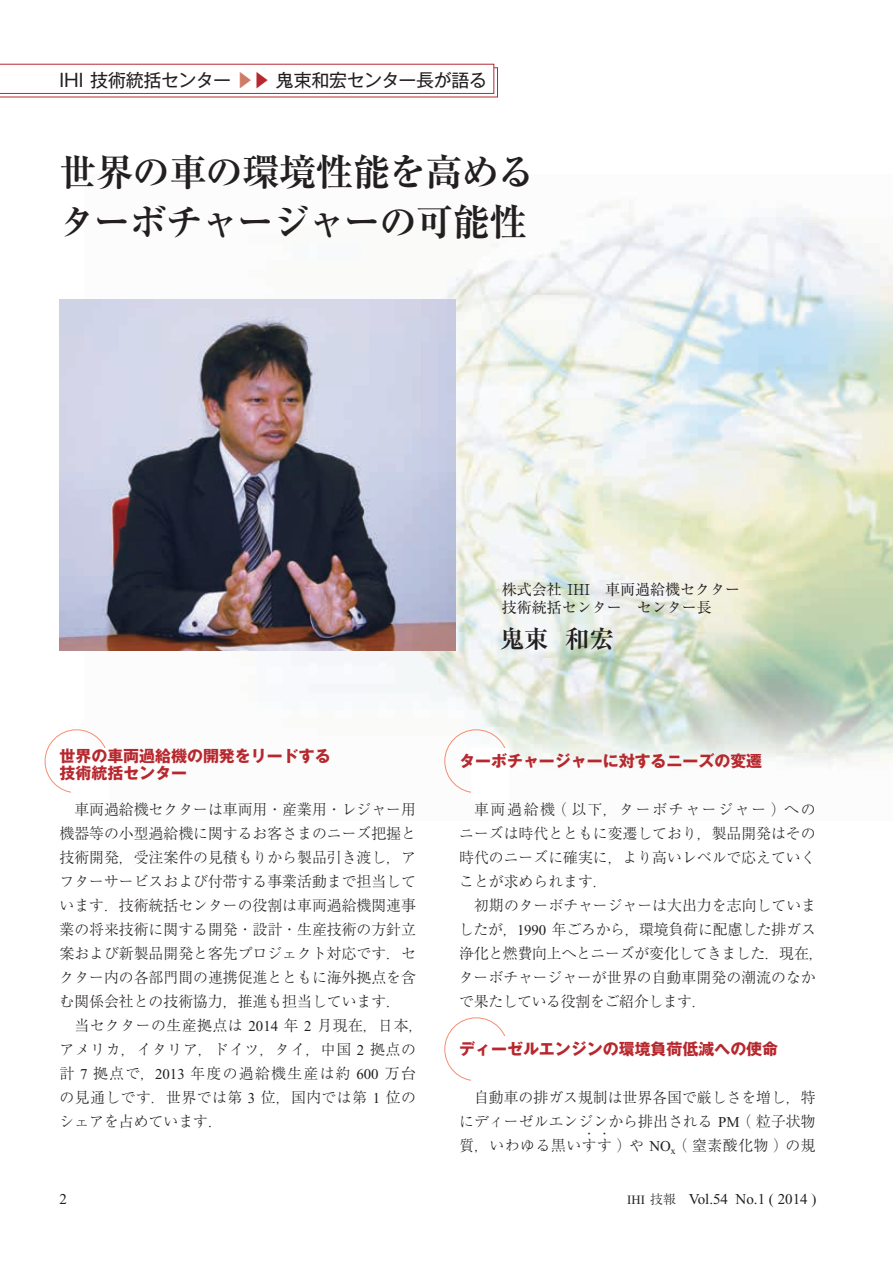
<style>
.page{position:relative;width:893px;height:1263px;background:#fff}
.page>*{position:absolute;margin:0;border:0;box-sizing:border-box;transform-origin:0 0}
.t1{font:700 37.5px/50.2px "Ryumin Pro";letter-spacing:-.03em;color:#231f20}
.t2{font:700 24.45px "Ryumin Pro";color:#231f20}
.t3{font:18px "Gothic MB101 Pro";letter-spacing:-.02em;color:#231f20}
.t4{font:16.5px "Times New Roman";color:#231f20}
.t5{font:700 15.9px/16.5px "Gothic MB101 Pro";color:#b7282e}
.t6{font:300 15px/24px "Ryumin Pro";color:#231f20;text-align:justify}
.t7{font:15px/18px "Ryumin Pro";color:#231f20}
.t8{font:300 15px "Ryumin Pro";letter-spacing:.09em;color:#231f20}
.t9{font:300 15px "Ryumin Pro";letter-spacing:.035em;color:#231f20}
.t10{font:15px "Times New Roman";color:#231f20}
.t11{font:300 15px "Ryumin Pro";letter-spacing:.045em;color:#231f20}
.t12{font:300 15px "Ryumin Pro";letter-spacing:.03em;color:#231f20}
.s1{color:#cf7c67}
.s2{color:#b7282e}
.s3{font-family:"Times New Roman";font-weight:400}
.s4{font-size:12.75px}
.s5{font-family:"Ryumin Pro";font-weight:300;font-size:12.75px}
</style>
<div class="page">
<img style="left:85px;top:205px;width:808px;height:588px">
<div style="left:71px;top:748px;width:38px;height:52px;background:#fff"></div>
<div style="left:471px;top:748px;width:37px;height:52px;background:#fff"></div>
<svg style="left:0;top:64px;width:498px;height:33px"></svg>
<img style="left:60px;top:300px;width:395px;height:351px">
<p class="t3" style="left:60px;top:65px;width:429px">IHI 技術統括センター <span class="s1">▶</span><span class="s2">▶</span> 鬼束和宏センター長が語る</p>
<h1 class="t1" style="left:58px;top:144px;width:478px">世界の車の環境性能を高めるターボチャージャーの可能性</h1>
<p class="t5" style="left:60px;top:746px;width:273px">世界の車両過給機の開発をリードする技術統括センター</p>
<p class="t6" style="left:74px;top:796px;width:343px">車両過給機セクターは車両用・産業用・レジャー用</p>
<p class="t6" style="left:60px;top:820px;width:358px">機器等の小型過給機に関するお客さまのニーズ把握と</p>
<p class="t6" style="left:60px;top:844px;width:358px">技術開発，受注案件の見積もりから製品引き渡し，ア</p>
<p class="t6" style="left:60px;top:868px;width:358px">フターサービスおよび付帯する事業活動まで担当して</p>
<p class="t6" style="left:60px;top:892px;width:358px">います．技術統括センターの役割は車両過給機関連事</p>
<p class="t6" style="left:60px;top:916px;width:358px">業の将来技術に関する開発・設計・生産技術の方針立</p>
<p class="t6" style="left:60px;top:940px;width:358px">案および新製品開発と客先プロジェクト対応です．セ</p>
<p class="t6" style="left:60px;top:964px;width:358px">クター内の各部門間の連携促進とともに海外拠点を含</p>
<p class="t6" style="left:60px;top:988px;width:343px">む関係会社との技術協力，推進も担当しています．</p>
<p class="t9" style="left:74px;top:1013px;width:350px">当セクターの生産拠点は <span class="s3">2014</span> 年 <span class="s3">2</span> 月現在，日本，</p>
<p class="t11" style="left:60px;top:1037px;width:358px">アメリカ，イタリア，ドイツ，タイ，中国 <span class="s3">2</span> 拠点の</p>
<p class="t8" style="left:60px;top:1061px;width:358px">計 <span class="s3">7</span> 拠点で，<span class="s3">2013</span> 年度の過給機生産は約 <span class="s3">600</span> 万台</p>
<p class="t12" style="left:60px;top:1085px;width:358px">の見通しです．世界では第 <span class="s3">3</span> 位，国内では第 <span class="s3">1</span> 位の</p>
<p class="t6" style="left:60px;top:1108px;width:165px">シェアを占めています．</p>
<p class="t7" style="left:502px;top:579px;width:240px">株式会社 IHI　車両過給機セクター技術統括センター　センター長</p>
<h2 class="t2" style="left:500px;top:619px;width:116px">鬼束 和宏</h2>
<p class="t5" style="left:459px;top:751px;width:304px">ターボチャージャーに対するニーズの変遷</p>
<p class="t6" style="left:459px;top:796px;width:358px;text-indent:15px">車両過給機（以下，ターボチャージャー）へのニーズは時代とともに変遷しており，製品開発はその時代のニーズに確実に，より高いレベルで応えていくことが求められます．</p>
<p class="t6" style="left:459px;top:892px;width:366px;text-align:left;text-indent:15px">初期のターボチャージャーは大出力を志向していましたが，<span class="s3">1990</span> 年ごろから，環境負荷に配慮した排ガス浄化と燃費向上へとニーズが変化してきました．現在，ターボチャージャーが世界の自動車開発の潮流のなかで果たしている役割をご紹介します．</p>
<p class="t5" style="left:459px;top:1039px;width:320px">ディーゼルエンジンの環境負荷低減への使命</p>
<p class="t6" style="left:459px;top:1084px;width:358px;text-indent:15px">自動車の排ガス規制は世界各国で厳しさを増し，特にディーゼルエンジンから排出される <span class="s3">PM</span>（粒子状物質，いわゆる黒いすす）や <span class="s3">NO</span><sub>x</sub>（窒素酸化物）の規</p>
<p class="t4" style="left:587px;top:1125px;width:21px">· ·</p>
<p class="t10" style="left:60px;top:1191px;width:9px">2</p>
<p class="t10" style="left:627px;top:1191px;width:191px"><span class="s4">IHI</span> <span class="s5">技報　</span>Vol.54 No.1 ( 2014 )</p>
</div>
